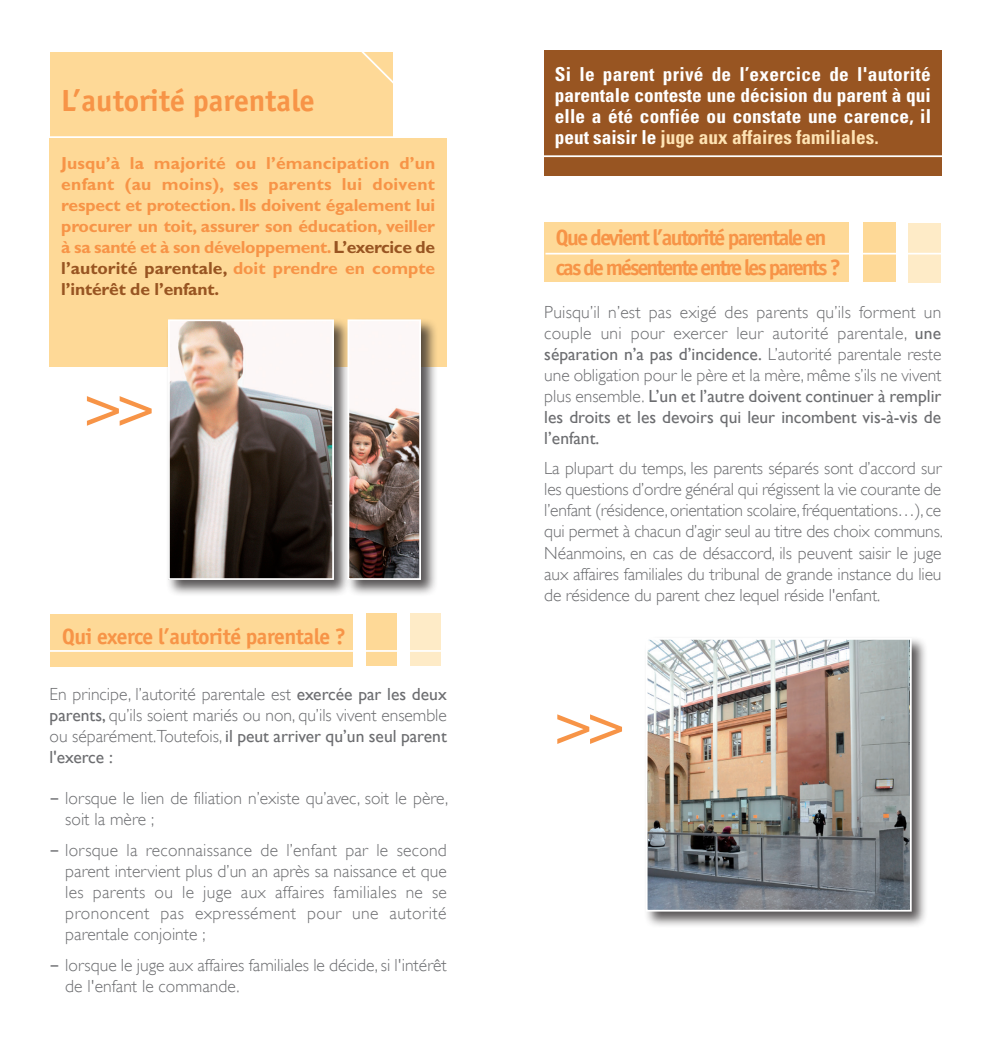
<style>
.page{position:relative;width:993px;height:1042px;background:#fff}
.page>*{position:absolute;margin:0;border:0;box-sizing:border-box;transform-origin:0 0}
.t1{font:56px "Helvetica";color:#f79447}
.t2{font:700 31.5px "Officina Sans";color:#f79447}
.t3{font:700 22.75px/29.8px "Officina Sans";letter-spacing:-.07em;color:#f79447}
.t4{font:700 22.75px "Officina Sans";letter-spacing:-.02em;color:#f79447}
.t5{font:700 condensed 19.25px/21px "Univers";color:#fff;text-align:justify}
.t6{font:300 17.5px/21px "Gill Sans";color:#6c6d70;text-align:justify}
.t7{font:700 17.5px/21px "Gill Sans";color:#f79447;text-align:justify}
.s1{color:#985522}
.s2{font-weight:400}
.s3{font-family:"Lucida Grande";font-weight:400}
.s4{color:#fee3b3}
</style>
<div class="page">
<div style="left:50px;top:52px;width:342px;height:94px;background:#fed997"></div>
<svg style="left:361px;top:52px;width:32px;height:53px"></svg>
<hr style="left:50px;top:136px;width:368px;height:2px;background:#fff">
<div style="left:50px;top:138px;width:396px;height:228px;background:#fed997"></div>
<div style="left:166px;top:317px;width:185px;height:280px;background:#231f20;opacity:.75"></div>
<img style="left:171px;top:322px;width:160px;height:255px">
<div style="left:168px;top:319px;width:166px;height:261px;border:2px solid #fff"></div>
<div style="left:345px;top:317px;width:93px;height:280px;background:#231f20;opacity:.75"></div>
<img style="left:350px;top:322px;width:68px;height:255px">
<div style="left:347px;top:319px;width:74px;height:261px;border:2px solid #fff"></div>
<div style="left:366px;top:613px;width:30px;height:52px;background:#fed997"></div>
<div style="left:409px;top:613px;width:31px;height:52px;background:#feebc7"></div>
<div style="left:50px;top:614px;width:303px;height:52px;background:#fed997"></div>
<hr style="left:17px;top:650px;width:429px;height:2px;background:#fff">
<div style="left:643px;top:636px;width:285px;height:293px;background:#231f20;opacity:.75"></div>
<img style="left:648px;top:641px;width:260px;height:267px">
<div style="left:645px;top:638px;width:266px;height:273px;border:2px solid #fff"></div>
<div style="left:544px;top:50px;width:397px;height:125px;background:#985522"></div>
<hr style="left:519px;top:155px;width:432px;height:2px;background:#fff">
<div style="left:863px;top:223px;width:32px;height:59px;background:#fed997"></div>
<div style="left:907px;top:223px;width:32px;height:60px;background:#feebc7"></div>
<div style="left:544px;top:223px;width:304px;height:59px;background:#fed997"></div>
<hr style="left:545px;top:253px;width:429px;height:1px;background:#fff">
<h2 class="t2" style="left:61px;top:81px;width:255px">L’autorité parentale</h2>
<p class="t7" style="left:61px;top:153px;width:375px">Jusqu’à la majorité ou l’émancipation d’un enfant (au moins), ses parents lui doivent respect et protection. Ils doivent également lui procurer un toit, assurer son éducation, veiller à sa santé et à son développement. <span class="s1">L’exercice de l’autorité parentale,</span> doit prendre en compte <span class="s1">l’intérêt de l’enfant.</span></p>
<h1 class="t1" style="left:86px;top:362px;width:67px">&gt;&gt;</h1>
<h3 class="t4" style="left:62px;top:623px;width:285px">Qui exerce l’autorité parentale ?</h3>
<p class="t6" style="left:50px;top:684px;width:398px">En principe, l’autorité parentale est <span class="s2">exercée par les deux parents,</span> qu’ils soient mariés ou non, qu’ils vivent ensemble ou séparément.Toutefois, <span class="s2">il peut arriver qu’un seul parent l'exerce :</span></p>
<p class="t6" style="left:65px;top:788px;width:384px;text-indent:-16px"><span class="s3">-</span> lorsque le lien de filiation n’existe qu’avec, soit le père, soit la mère ;</p>
<p class="t6" style="left:65px;top:840px;width:383px;text-indent:-16px"><span class="s3">-</span> lorsque la reconnaissance de l’enfant par le second parent intervient plus d’un an après sa naissance et que les parents ou le juge aux affaires familiales ne se prononcent pas expressément pour une autorité parentale conjointe ;</p>
<p class="t6" style="left:65px;top:955px;width:383px;text-indent:-16px"><span class="s3">-</span> lorsque le juge aux affaires familiales le décide, si l'intérêt de l'enfant le commande.</p>
<p class="t5" style="left:554px;top:63px;width:378px">Si le parent privé de l’exercice de l'autorité parentale conteste une décision du parent à qui elle a été confiée ou constate une carence, il peut saisir le <span class="s4">juge aux affaires familiales.</span></p>
<h3 class="t3" style="left:555px;top:222px;width:286px">Que devient l’autorité parentale en cas de mésentente entre les parents ?</h3>
<p class="t6" style="left:544px;top:301px;width:398px">Puisqu’il n’est pas exigé des parents qu’ils forment un couple uni pour exercer leur autorité parentale, <span class="s2">une séparation n’a pas d’incidence.</span> L’autorité parentale reste une obligation pour le père et la mère, même s’ils ne vivent plus ensemble. <span class="s2">L’un et l’autre doivent continuer à remplir les droits et les devoirs qui leur incombent vis-à-vis de l’enfant.</span></p>
<p class="t6" style="left:544px;top:458px;width:400px">La plupart du temps, les parents séparés sont d’accord sur les questions d’ordre général qui régissent la vie courante de l’enfant (résidence, orientation scolaire, fréquentations…), ce qui permet à chacun d’agir seul au titre des choix communs.<br>Néanmoins, en cas de désaccord, ils peuvent saisir le juge aux affaires familiales du tribunal de grande instance du lieu de résidence du parent chez lequel réside l'enfant.</p>
<h1 class="t1" style="left:556px;top:680px;width:67px">&gt;&gt;</h1>
</div>
